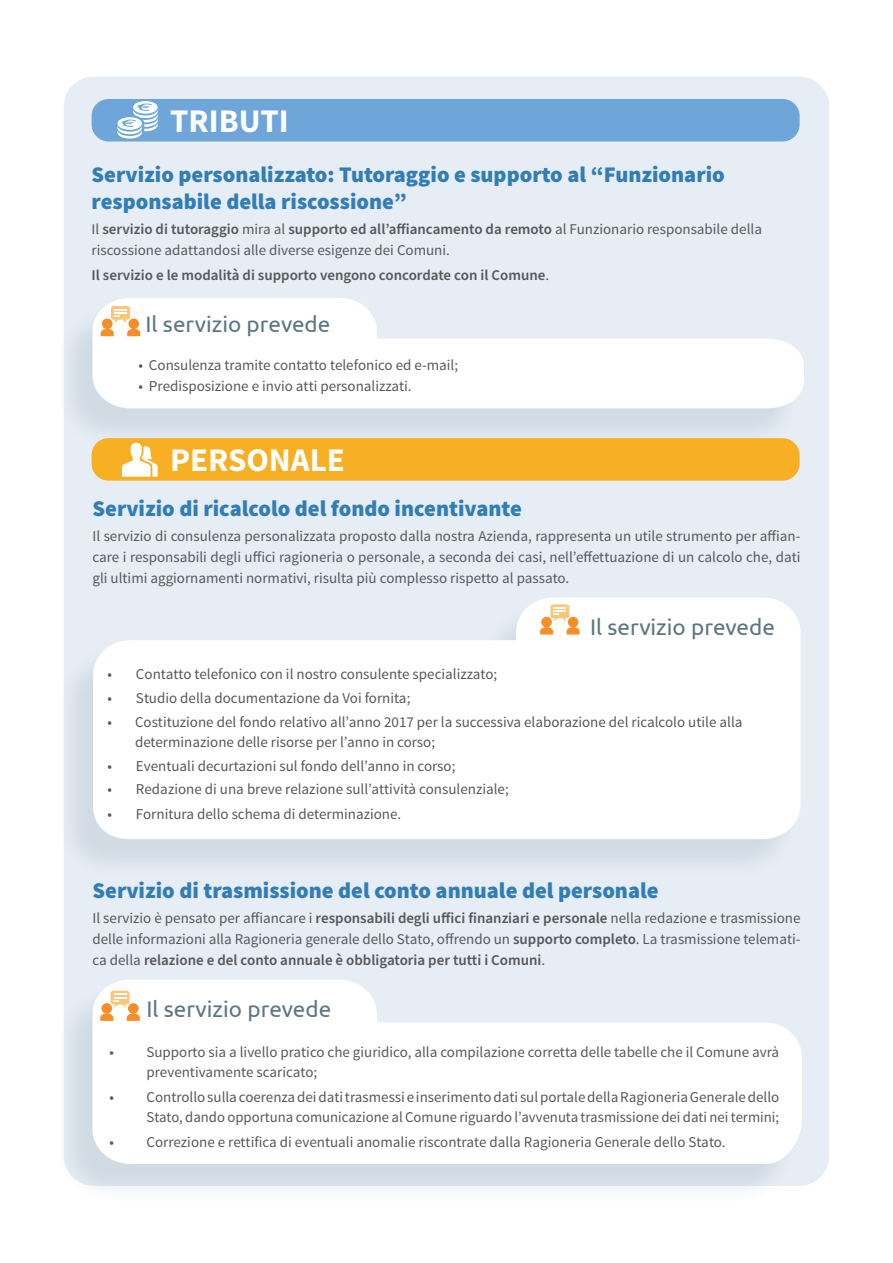
<style>
.page{position:relative;width:893px;height:1263px;background:#fff}
.page>*{position:absolute;margin:0;border:0;box-sizing:border-box;transform-origin:0 0}
.Titolo_prodotto{font:700 33px "Source Sans Pro";color:#fff}
.Nome_prodotto_-_2022{font:900 22.5px "Source Sans Pro";color:#317db6}
.IL_SERVIZIO_PREVEDE{font:22.5px "Ubuntu";color:#5e7682}
.Nome_prodotto_-_2022-2{font:900 22.35px/26.7px "Source Sans Pro";color:#317db6}
.IL_SERVIZIO_PREVEDE-2{font:22.35px "Ubuntu";color:#5e7682}
.testo_prodotto{font:15px/21px "Source Sans Pro";color:#57585a;text-align:justify}
.Il_servizio_prevede{font:15px/20.2px "Source Sans Pro";color:#57585a}
.testo_prodotto-2{font:14.85px/20.9px "Source Sans Pro";color:#57585a}
.testo_prodotto-3{font:600 14.85px "Source Sans Pro";color:#57585a}
.s1{font-weight:600}
.s2{font-weight:400}
</style>
<div class="page">
<div style="left:64px;top:77px;width:765px;height:1109px;background:#e6edf5;border-radius:30px"></div>
<div style="left:56px;top:986px;width:743px;height:218px;background:#5e7682;opacity:.15"></div>
<svg style="left:92px;top:979px;width:710px;height:185px;fill:#fff"></svg>
<div style="left:56px;top:304px;width:746px;height:145px;background:#5e7682;opacity:.15"></div>
<svg style="left:92px;top:298px;width:712px;height:110px;fill:#fff"></svg>
<div style="left:92px;top:99px;width:708px;height:42px;background:#6fa6d9;border-radius:17px"></div>
<svg style="left:117px;top:101px;width:41px;height:38px"></svg>
<div style="left:92px;top:438px;width:708px;height:43px;background:#f7b024;border-radius:17px"></div>
<svg style="left:122px;top:443px;width:36px;height:34px"></svg>
<div style="left:102px;top:318px;width:11px;height:11px;background:#f68e2a;border-radius:50%"></div>
<svg style="left:101px;top:329px;width:13px;height:7px"></svg>
<div style="left:128px;top:318px;width:11px;height:11px;background:#f68e2a;border-radius:50%"></div>
<svg style="left:127px;top:329px;width:13px;height:7px"></svg>
<div style="left:111px;top:306px;width:19px;height:14px;background:#fdc574;border-radius:3px"></div>
<svg style="left:114px;top:309px;width:13px;height:14px"></svg>
<div style="left:57px;top:604px;width:741px;height:276px;background:#dbe3eb"></div>
<svg style="left:93px;top:597px;width:707px;height:242px;background:#fcfcfd"></svg>
<div style="left:541px;top:617px;width:11px;height:10px;background:#f68e2a;border-radius:50%"></div>
<svg style="left:536px;top:627px;width:17px;height:8px"></svg>
<div style="left:568px;top:617px;width:10px;height:10px;background:#f68e2a;border-radius:50%"></div>
<svg style="left:562px;top:627px;width:18px;height:8px"></svg>
<div style="left:550px;top:604px;width:19px;height:14px;background:#fdc574;border-radius:3px"></div>
<svg style="left:549px;top:607px;width:17px;height:14px"></svg>
<svg style="left:111px;top:991px;width:18px;height:13px"></svg>
<svg style="left:100px;top:994px;width:40px;height:27px"></svg>
<p class="Titolo_prodotto" style="left:170px;top:100px;width:120px">TRIBUTI</p>
<p class="Nome_prodotto_-_2022-2" style="left:92px;top:161px;width:635px">Servizio personalizzato: Tutoraggio e supporto al “Funzionario responsabile della riscossione”</p>
<p class="testo_prodotto-2" style="left:92px;top:219px;width:672px">Il <span class="s1">servizio di tutoraggio</span> mira al <span class="s1">supporto ed all’affiancamento da remoto</span> al Funzionario responsabile della riscossione adattandosi alle diverse esigenze dei Comuni.</p>
<p class="testo_prodotto-3" style="left:92px;top:265px;width:459px">Il servizio e le modalità di supporto vengono concordate con il Comune<span class="s2">.</span></p>
<p class="IL_SERVIZIO_PREVEDE-2" style="left:146px;top:310px;width:186px">Il servizio prevede</p>
<p class="Il_servizio_prevede" style="left:138px;top:355px;width:321px">• Consulenza tramite contatto telefonico ed e-mail;</p>
<p class="Il_servizio_prevede" style="left:138px;top:376px;width:275px">• Predisposizione e invio atti personalizzati.</p>
<p class="Titolo_prodotto" style="left:170px;top:439px;width:176px">PERSONALE</p>
<p class="Nome_prodotto_-_2022" style="left:92px;top:493px;width:431px">Servizio di ricalcolo del fondo incentivante</p>
<p class="testo_prodotto" style="left:92px;top:526px;width:710px">Il servizio di consulenza personalizzata proposto dalla nostra Azienda, rappresenta un utile strumento per affian&shy;care i responsabili degli uffici ragioneria o personale, a seconda dei casi, nell’effettuazione di un calcolo che, dati gli ultimi aggiornamenti normativi, risulta più complesso rispetto al passato.</p>
<p class="IL_SERVIZIO_PREVEDE" style="left:590px;top:614px;width:186px">Il servizio prevede</p>
<p class="testo_prodotto" style="left:107px;top:664px;width:391px">• Contatto telefonico con il nostro consulente specializzato;</p>
<p class="testo_prodotto" style="left:107px;top:688px;width:304px">• Studio della documentazione da Voi fornita;</p>
<p class="testo_prodotto" style="left:135px;top:712px;width:609px;line-height:20.2px;text-indent:-28px">• Costituzione del fondo relativo all’anno 2017 per la successiva elaborazione del ricalcolo utile alla determinazione delle risorse per l’anno in corso;</p>
<p class="testo_prodotto" style="left:107px;top:755px;width:349px">• Eventuali decurtazioni sul fondo dell’anno in corso;</p>
<p class="testo_prodotto" style="left:107px;top:779px;width:403px">• Redazione di una breve relazione sull’attività consulenziale;</p>
<p class="testo_prodotto" style="left:107px;top:803px;width:295px">• Fornitura dello schema di determinazione.</p>
<p class="Nome_prodotto_-_2022" style="left:92px;top:875px;width:568px">Servizio di trasmissione del conto annuale del personale</p>
<p class="testo_prodotto" style="left:92px;top:908px;width:709px">Il servizio è pensato per affiancare i <span class="s1">responsabili degli uffici finanziari e personale</span> nella redazione e trasmissione delle informazioni alla Ragioneria generale dello Stato, offrendo un <span class="s1">supporto completo</span>. La trasmissione telemati&shy;ca della <span class="s1">relazione e del conto annuale è obbligatoria per tutti i Comuni</span>.</p>
<p class="IL_SERVIZIO_PREVEDE" style="left:146px;top:996px;width:186px">Il servizio prevede</p>
<p class="Il_servizio_prevede" style="left:146px;top:1042px;width:634px;text-indent:-37px">• Supporto sia a livello pratico che giuridico, alla compilazione corretta delle tabelle che il Comune avrà preventivamente scaricato;</p>
<p class="Il_servizio_prevede" style="left:109px;top:1087px;width:671px;text-align:right">• Controllo sulla coerenza dei dati trasmessi e inserimento dati sul portale della Ragioneria Generale dello<br>Stato, dando opportuna comunicazione al Comune riguardo l’avvenuta trasmissione dei dati nei termini;</p>
<p class="Il_servizio_prevede" style="left:109px;top:1132px;width:618px">• Correzione e rettifica di eventuali anomalie riscontrate dalla Ragioneria Generale dello Stato.</p>
</div>
